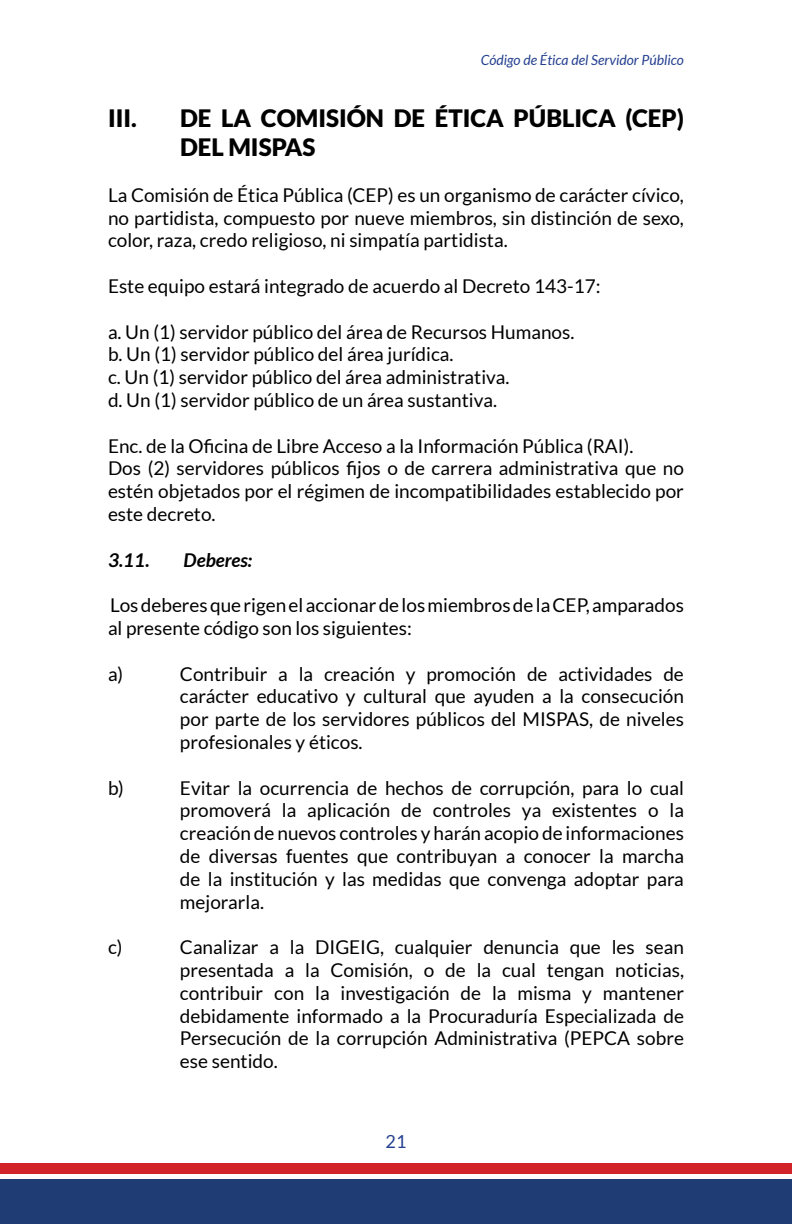
<style>
.page{position:relative;width:792px;height:1224px;background:#fff}
.page>*{position:absolute;margin:0;border:0;box-sizing:border-box;transform-origin:0 0}
.t1{font:900 24px/28.8px "Lato";color:#000}
.t2{font:19px/22.8px "Lato";color:#000;text-align:justify}
.t3{font:italic 700 19px "Lato";color:#000}
.t4{font:18px "Lato";color:#25408f}
.t5{font:italic 14px "Lato";color:#25408f}
</style>
<div class="page">
<div style="left:0;top:1180px;width:792px;height:44px;background:#203c74"></div>
<div style="left:0;top:1164px;width:792px;height:10px;background:#d2232a"></div>
<p class="t5" style="left:481px;top:52px;width:205px">Código de Ética del Servidor Público</p>
<p class="t1" style="left:108px;top:104px;width:30px">III.</p>
<p class="t1" style="left:180px;top:104px;width:505px">DE LA COMISIÓN DE ÉTICA PÚBLICA (CEP)<br>DEL MISPAS</p>
<p class="t2" style="left:108px;top:183px;width:577px">La Comisión de Ética Pública (CEP) es un organismo de carácter cívico, no partidista, compuesto por nueve miembros, sin distinción de sexo, color, raza, credo religioso, ni simpatía partidista.</p>
<p class="t2" style="left:108px;top:275px;width:494px">Este equipo estará integrado de acuerdo al Decreto 143-17:</p>
<p class="t2" style="left:108px;top:320px;width:468px;text-align:left">a. Un (1) servidor público del área de Recursos Humanos. b. Un (1) servidor público del área jurídica.<br>c. Un (1) servidor público del área administrativa.<br>d. Un (1) servidor público de un área sustantiva.</p>
<p class="t2" style="left:108px;top:434px;width:578px;text-align:left">Enc. de la Oficina de Libre Acceso a la Información Pública (RAI).<br>Dos (2) servidores públicos fijos o de carrera administrativa que no estén objetados por el régimen de incompatibilidades establecido por este decreto.</p>
<p class="t3" style="left:108px;top:549px;width:43px">3.11.</p>
<p class="t3" style="left:184px;top:549px;width:70px">Deberes:</p>
<p class="t2" style="left:108px;top:594px;width:577px">Los deberes que rigen el accionar de los miembros de la CEP, amparados al presente código son los siguientes:</p>
<p class="t2" style="left:108px;top:662px;width:17px">a)</p>
<p class="t2" style="left:180px;top:662px;width:506px">Contribuir a la creación y promoción de actividades de carácter educativo y cultural que ayuden a la consecución por parte de los servidores públicos del MISPAS, de niveles profesionales y éticos.</p>
<p class="t2" style="left:108px;top:776px;width:18px">b)</p>
<p class="t2" style="left:180px;top:776px;width:506px">Evitar la ocurrencia de hechos de corrupción, para lo cual promoverá la aplicación de controles ya existentes o la creación de nuevos controles y harán acopio de informaciones de diversas fuentes que contribuyan a conocer la marcha de la institución y las medidas que convenga adoptar para mejorarla.</p>
<p class="t2" style="left:108px;top:936px;width:16px">c)</p>
<p class="t2" style="left:180px;top:936px;width:506px">Canalizar a la DIGEIG, cualquier denuncia que les sean presentada a la Comisión, o de la cual tengan noticias, contribuir con la investigación de la misma y mantener debidamente informado a la Procuraduría Especializada de Persecución de la corrupción Administrativa (PEPCA sobre ese sentido.</p>
<p class="t4" style="left:386px;top:1131px;width:22px">21</p>
</div>
